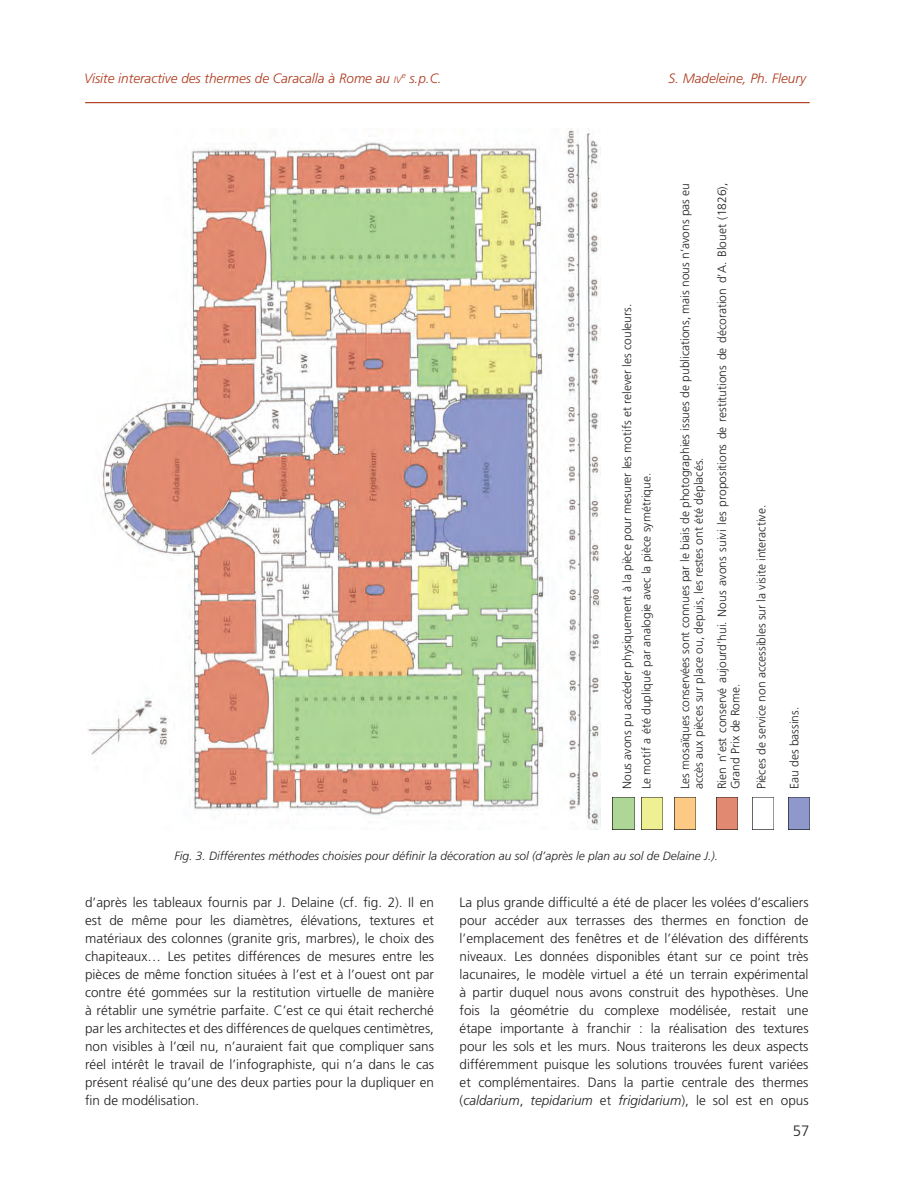
<style>
.page{position:relative;width:915px;height:1191px;background:#fff}
.page>*{position:absolute;margin:0;border:0;box-sizing:border-box;transform-origin:0 0}
.t1{font:300 15px "Frutiger";color:#231f20}
.t2{font:300 13.5px/18px "Frutiger";color:#231f20;text-align:justify}
.t3{font:italic 300 13.5px "Frutiger";color:#ad371a}
.t4{font:300 12px/13.5px "Frutiger";color:#231f20}
.t5{font:italic 300 12px "Frutiger";color:#231f20}
.s1{font-size:9.45px}
.s2{font-style:italic}
</style>
<div class="page">
<hr style="left:85px;top:102px;width:724px;height:1px;background:#ad371a">
<img style="left:88px;top:130px;width:512px;height:699px">
<img style="left:612px;top:797px;width:22px;height:32px">
<img style="left:641px;top:797px;width:21px;height:32px">
<img style="left:674px;top:797px;width:21px;height:32px">
<img style="left:716px;top:797px;width:21px;height:32px">
<img style="left:752px;top:797px;width:21px;height:32px">
<img style="left:788px;top:797px;width:21px;height:32px">
<p class="t3" style="left:84px;top:70px;width:359px">Visite interactive des thermes de Caracalla à Rome au <span class="s1">iv</span><sup>e</sup> s.p.C.</p>
<p class="t3" style="left:668px;top:70px;width:139px">S. Madeleine, Ph. Fleury</p>
<p class="t4" style="left:617px;top:789px;width:486px;line-height:19.2px;rotate:-90deg">Nous avons pu accéder physiquement à la pièce pour mesurer les motifs et relever les couleurs.<br>Le motif a été dupliqué par analogie avec la pièce symétrique.</p>
<p class="t4" style="left:678px;top:789px;width:608px;rotate:-90deg">Les mosaïques conservées sont connues par le biais de photographies issues de publications, mais nous n’avons pas eu accès aux pièces sur place ou, depuis, les restes ont été déplacés.</p>
<p class="t4" style="left:715px;top:789px;width:608px;rotate:-90deg">Rien n’est conservé aujourd’hui. Nous avons suivi les propositions de restitutions de décoration d’A. Blouet (1826),<br>Grand Prix de Rome.</p>
<p class="t4" style="left:754px;top:789px;width:285px;rotate:-90deg">Pièces de service non accessibles sur la visite interactive.</p>
<p class="t4" style="left:787px;top:789px;width:84px;rotate:-90deg">Eau des bassins.</p>
<p class="t5" style="left:174px;top:849px;width:545px">Fig. 3. Différentes méthodes choisies pour définir la décoration au sol (d’après le plan au sol de Delaine J.).</p>
<p class="t2" style="left:85px;top:893px;width:350px">d’après les tableaux fournis par J. Delaine (cf. fig. 2). Il en est de même pour les diamètres, élévations, textures et matériaux des colonnes (granite gris, marbres), le choix des chapiteaux… Les petites différences de mesures entre les pièces de même fonction situées à l’est et à l’ouest ont par contre été gommées sur la restitution virtuelle de manière à rétablir une symétrie parfaite. C’est ce qui était recherché par les architectes et des différences de quelques centimètres, non visibles à l’œil nu, n’auraient fait que compliquer sans réel intérêt le travail de l’infographiste, qui n’a dans le cas présent réalisé qu’une des deux parties pour la dupliquer en fin de modélisation.</p>
<p class="t2" style="left:459px;top:893px;width:350px">La plus grande difficulté a été de placer les volées d’escaliers pour accéder aux terrasses des thermes en fonction de l’emplacement des fenêtres et de l’élévation des différents niveaux. Les données disponibles étant sur ce point très lacunaires, le modèle virtuel a été un terrain expérimental à partir duquel nous avons construit des hypothèses. Une fois la géométrie du complexe modélisée, restait une étape importante à franchir : la réalisation des textures pour les sols et les murs. Nous traiterons les deux aspects différemment puisque les solutions trouvées furent variées et complémentaires. Dans la partie centrale des thermes (<span class="s2">caldarium</span>, <span class="s2">tepidarium</span> et <span class="s2">frigidarium</span>), le sol est en opus</p>
<p class="t1" style="left:792px;top:1122px;width:18px">57</p>
</div>
